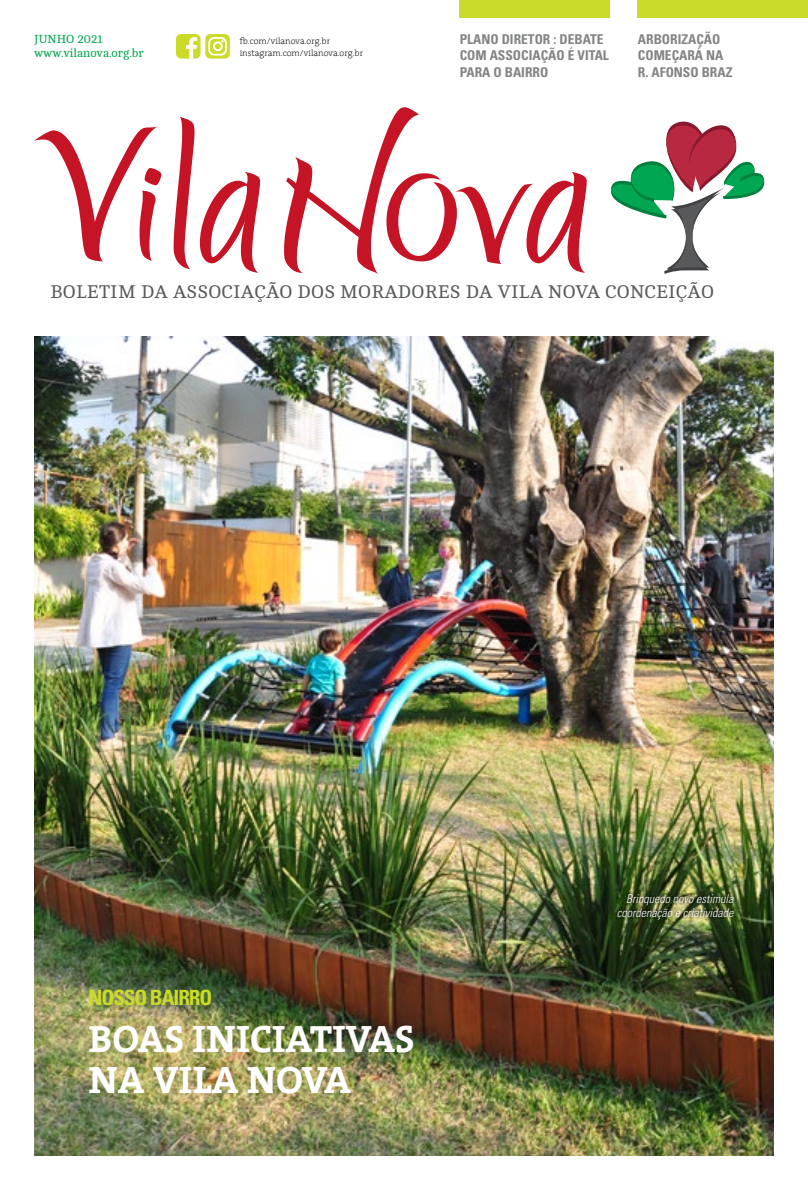
<style>
.page{position:relative;width:808px;height:1191px;background:#fff}
.page>*{position:absolute;margin:0;border:0;box-sizing:border-box;transform-origin:0 0}
.t1{font:700 38.4px/41.2px "The Serif";color:#fff}
.t2{font:700 condensed 21px "Univers";letter-spacing:-.05em;color:#cbdb2a}
.t3{font:18.9px "Cambo";letter-spacing:.01em;color:#595b5d}
.t4{font:700 condensed 13.5px/16.2px "Univers";color:#828486}
.t5{font:italic 300 condensed 12px/14.4px "Univers";color:#fff;text-align:right}
.t6{font:12px/14.4px "Cambo";color:#00a651}
.t7{font:200 9px/12px "The Serif";color:#000}
</style>
<div class="page">
<img style="left:34px;top:336px;width:740px;height:819px">
<div style="left:460px;top:0;width:150px;height:18px;background:#cbdb2a"></div>
<div style="left:638px;top:0;width:170px;height:18px;background:#cbdb2a"></div>
<svg style="left:610px;top:121px;width:155px;height:153px"></svg>
<svg style="left:34px;top:126px;width:127px;height:135px"></svg>
<svg style="left:174px;top:117px;width:86px;height:156px"></svg>
<svg style="left:284px;top:107px;width:303px;height:167px"></svg>
<svg style="left:176px;top:34px;width:24px;height:25px"></svg>
<div style="left:205px;top:34px;width:25px;height:25px;background:#cbdb2a;border-radius:5px"></div>
<svg style="left:208px;top:37px;width:19px;height:19px"></svg>
<div style="left:614px;top:891px;width:123px;height:31px;background:#000;opacity:.8"></div>
<p class="t6" style="left:34px;top:32px;width:111px">JUNHO 2021 www.vilanova.org.br</p>
<p class="t4" style="left:638px;top:31px;width:96px">ARBORIZAÇÃO<br>COMEÇARÁ NA<br>R. AFONSO BRAZ</p>
<p class="t4" style="left:460px;top:31px;width:151px">PLANO DIRETOR : DEBATE<br>COM ASSOCIAÇÃO É VITAL<br>PARA O BAIRRO</p>
<p class="t7" style="left:240px;top:35px;width:125px">fb.com/vilanova.org.br instagram.com/vilanova.org.br</p>
<h3 class="t3" style="left:50px;top:281px;width:665px">BOLETIM DA ASSOCIAÇÃO DOS MORADORES DA VILA NOVA CONCEIÇÃO</h3>
<h2 class="t2" style="left:89px;top:984px;width:125px">NOSSO BAIRRO</h2>
<h1 class="t1" style="left:89px;top:1017px;width:327px">BOAS INICIATIVAS<br>NA VILA NOVA</h1>
<p class="t5" style="left:617px;top:891px;width:118px">Brinquedo novo estimula coordenação e criatividade</p>
</div>
